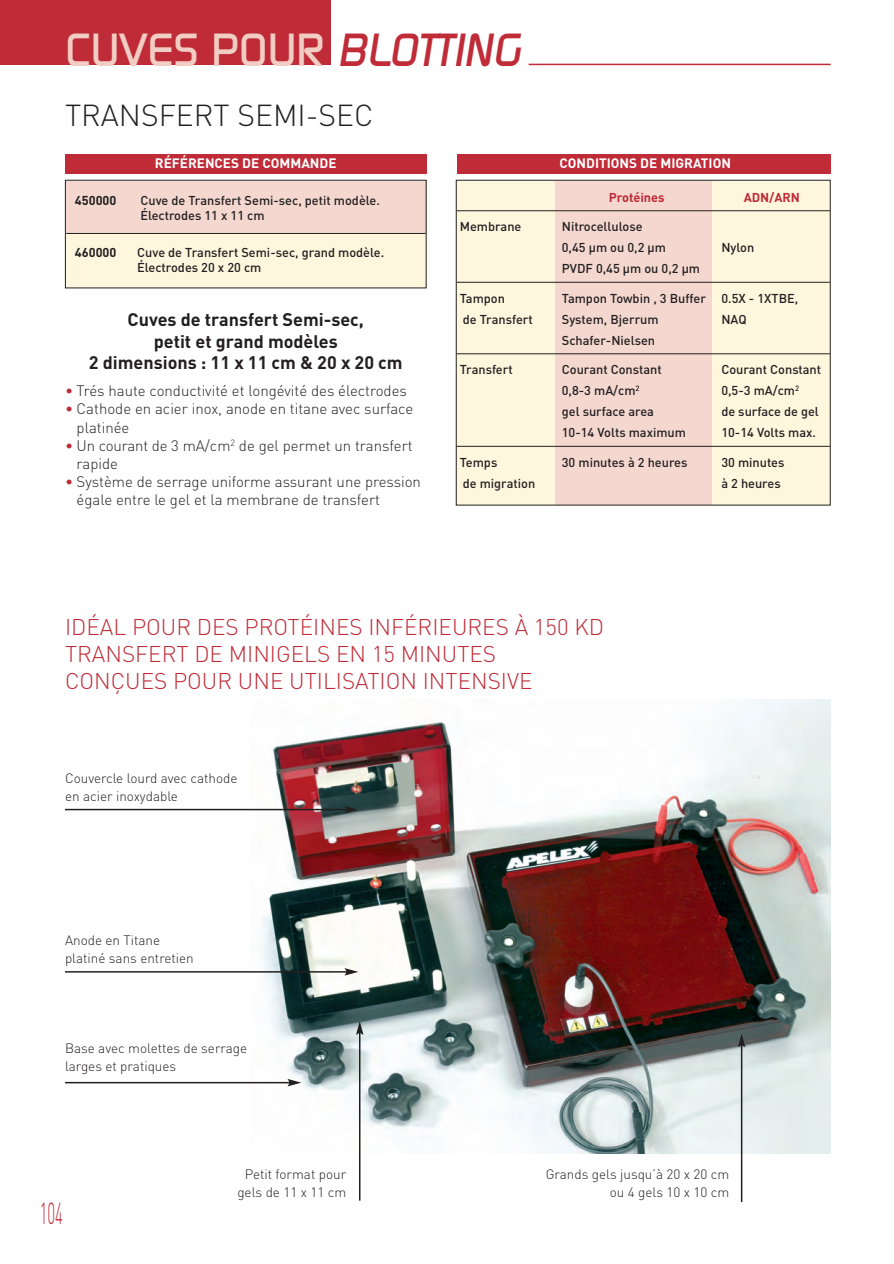
<style>
.page{position:relative;width:894px;height:1264px;background:#fff}
.page>*{position:absolute;margin:0;border:0;box-sizing:border-box;transform-origin:0 0}
.t1{font:500 45px "Digital";color:#f1cdc3}
.t2{font:300 30px "DIN";color:#231f20}
.t3{font:300 30px "DIN";color:#bf2b37;scale:.5 1}
.t4{font:300 22.5px/27px "DIN";color:#bf2b37}
.t5{font:700 18px/21.6px "DIN";color:#231f20;text-align:center}
.t6{font:300 15px/18px "DIN";color:#231f20}
.t7{font:300 13.5px/18px "DIN";color:#231f20}
.t8{font:700 13.5px "DIN";color:#fff}
.t9{font:500 12.75px/15px "DIN";color:#231f20}
.t10{font:700 12.75px "DIN";color:#bf2b37}
.t11{font:700 12.75px "DIN";color:#231f20}
.s1{font-style:italic;color:#bf2b37}
.s2{color:#bf2b37}
</style>
<div class="page">
<div style="left:555px;top:180px;width:157px;height:324px;background:#f4d8d0"></div>
<div style="left:712px;top:180px;width:118px;height:324px;background:#fef7de"></div>
<div style="left:456px;top:180px;width:99px;height:324px;background:#fef7de"></div>
<div style="left:65px;top:181px;width:361px;height:52px;background:#f4d8d0"></div>
<div style="left:65px;top:233px;width:361px;height:55px;background:#fef7de"></div>
<hr style="left:66px;top:233px;width:360px;height:1px;background:#231f20">
<div style="left:65px;top:154px;width:361px;height:19px;background:#bf2b37"></div>
<div style="left:457px;top:154px;width:373px;height:19px;background:#bf2b37"></div>
<div style="left:456px;top:180px;width:374px;height:325px;border:1px solid #231f20"></div>
<hr style="left:456px;top:210px;width:374px;height:1px;background:#231f20">
<hr style="left:456px;top:282px;width:374px;height:1px;background:#231f20">
<hr style="left:456px;top:353px;width:374px;height:1px;background:#231f20">
<hr style="left:456px;top:446px;width:374px;height:1px;background:#231f20">
<img style="left:250px;top:699px;width:580px;height:454px">
<hr style="left:65px;top:971px;width:282px;height:1px;background:#231f20">
<svg style="left:344px;top:968px;width:14px;height:7px"></svg>
<hr style="left:65px;top:809px;width:282px;height:1px;background:#231f20">
<svg style="left:344px;top:806px;width:14px;height:7px"></svg>
<hr style="left:65px;top:1082px;width:225px;height:1px;background:#231f20">
<svg style="left:287px;top:1079px;width:14px;height:7px"></svg>
<hr style="left:741px;top:1044px;width:1px;height:158px;background:#231f20">
<svg style="left:738px;top:1033px;width:7px;height:14px"></svg>
<hr style="left:359px;top:1032px;width:1px;height:168px;background:#231f20">
<svg style="left:356px;top:1021px;width:7px;height:14px"></svg>
<hr style="left:528px;top:64px;width:302px;height:1px;background:#bf2b37">
<div style="left:0;top:0;width:331px;height:65px;background:#bf2b37"></div>
<h1 class="t1" style="left:65px;top:24px;width:457px">CUVES POUR <span class="s1">BLOTTING</span></h1>
<h2 class="t2" style="left:65px;top:98px;width:310px">TRANSFERT SEMI-SEC</h2>
<p class="t8" style="left:155px;top:155px;width:183px">RÉFÉRENCES DE COMMANDE</p>
<p class="t8" style="left:559px;top:155px;width:173px">CONDITIONS DE MIGRATION</p>
<p class="t11" style="left:75px;top:193px;width:43px">450000</p>
<p class="t9" style="left:140px;top:193px;width:241px">Cuve de Transfert Semi-sec, petit modèle.<br>Électrodes 11 x 11 cm</p>
<p class="t11" style="left:75px;top:245px;width:43px">460000</p>
<p class="t9" style="left:137px;top:245px;width:248px">Cuve de Transfert Semi-sec, grand modèle.<br>Électrodes 20 x 20 cm</p>
<h3 class="t5" style="left:89px;top:309px;width:315px">Cuves de transfert Semi-sec,<br>petit et grand modèles<br>2 dimensions : 11 x 11 cm &amp; 20 x 20 cm</h3>
<p class="t6" style="left:65px;top:382px;width:343px"><span class="s2">•</span> Trés haute conductivité et longévité des électrodes</p>
<p class="t6" style="left:77px;top:400px;width:338px;text-indent:-12px"><span class="s2">•</span> Cathode en acier inox, anode en titane avec surface platinée</p>
<p class="t6" style="left:77px;top:436px;width:337px;text-indent:-12px"><span class="s2">•</span> Un courant de 3 mA/cm<sup>2</sup> de gel permet un transfert rapide</p>
<p class="t6" style="left:77px;top:472px;width:346px;text-indent:-12px"><span class="s2">•</span> Système de serrage uniforme assurant une pression égale entre le gel et la membrane de transfert</p>
<p class="t10" style="left:608px;top:190px;width:57px">Protéines</p>
<p class="t10" style="left:743px;top:190px;width:58px">ADN/ARN</p>
<p class="t9" style="left:460px;top:219px;width:63px">Membrane</p>
<p class="t9" style="left:562px;top:216px;width:106px;line-height:21px">Nitrocellulose<br>0,45 µm ou 0,2 µm</p>
<p class="t9" style="left:562px;top:261px;width:140px">PVDF 0,45 µm ou 0,2 µm</p>
<p class="t9" style="left:721px;top:240px;width:34px">Nylon</p>
<p class="t9" style="left:460px;top:291px;width:47px">Tampon</p>
<p class="t9" style="left:562px;top:291px;width:238px">Tampon Towbin , 3 Buffer 0.5X - 1XTBE,</p>
<p class="t9" style="left:463px;top:312px;width:72px">de Transfert</p>
<p class="t9" style="left:562px;top:312px;width:98px">System, Bjerrum</p>
<p class="t9" style="left:721px;top:312px;width:27px">NAQ</p>
<p class="t9" style="left:562px;top:333px;width:95px">Schafer-Nielsen</p>
<p class="t9" style="left:460px;top:362px;width:55px">Transfert</p>
<p class="t9" style="left:562px;top:362px;width:101px">Courant Constant</p>
<p class="t9" style="left:721px;top:362px;width:101px">Courant Constant</p>
<p class="t9" style="left:562px;top:383px;width:79px">0,8-3 mA/cm<sup>2</sup></p>
<p class="t9" style="left:721px;top:383px;width:79px">0,5-3 mA/cm<sup>2</sup></p>
<p class="t9" style="left:562px;top:404px;width:94px">gel surface area</p>
<p class="t9" style="left:721px;top:404px;width:99px">de surface de gel</p>
<p class="t9" style="left:562px;top:425px;width:126px">10-14 Volts maximum</p>
<p class="t9" style="left:721px;top:425px;width:96px">10-14 Volts max.</p>
<p class="t9" style="left:460px;top:455px;width:39px">Temps</p>
<p class="t9" style="left:562px;top:455px;width:127px">30 minutes à 2 heures</p>
<p class="t9" style="left:721px;top:455px;width:65px">30 minutes</p>
<p class="t9" style="left:463px;top:476px;width:74px">de migration</p>
<p class="t9" style="left:721px;top:476px;width:61px">à 2 heures</p>
<h3 class="t4" style="left:65px;top:614px;width:541px">IDÉAL POUR DES PROTÉINES INFÉRIEURES À 150 KD<br>TRANSFERT DE MINIGELS EN 15 MINUTES<br>CONÇUES POUR UNE UTILISATION INTENSIVE</h3>
<p class="t7" style="left:65px;top:769px;width:174px">Couvercle lourd avec cathode en acier inoxydable</p>
<p class="t7" style="left:65px;top:931px;width:130px">Anode en Titane platiné sans entretien</p>
<p class="t7" style="left:65px;top:1039px;width:184px">Base avec molettes de serrage larges et pratiques</p>
<h2 class="t3" style="left:40px;top:1195px;width:48px">104</h2>
<p class="t7" style="left:237px;top:1165px;width:110px;text-align:center">Petit format pour gels de 11 x 11 cm</p>
<p class="t7" style="left:546px;top:1165px;width:185px;text-align:right">Grands gels jusqu’à 20 x 20 cm ou 4 gels 10 x 10 cm</p>
</div>
